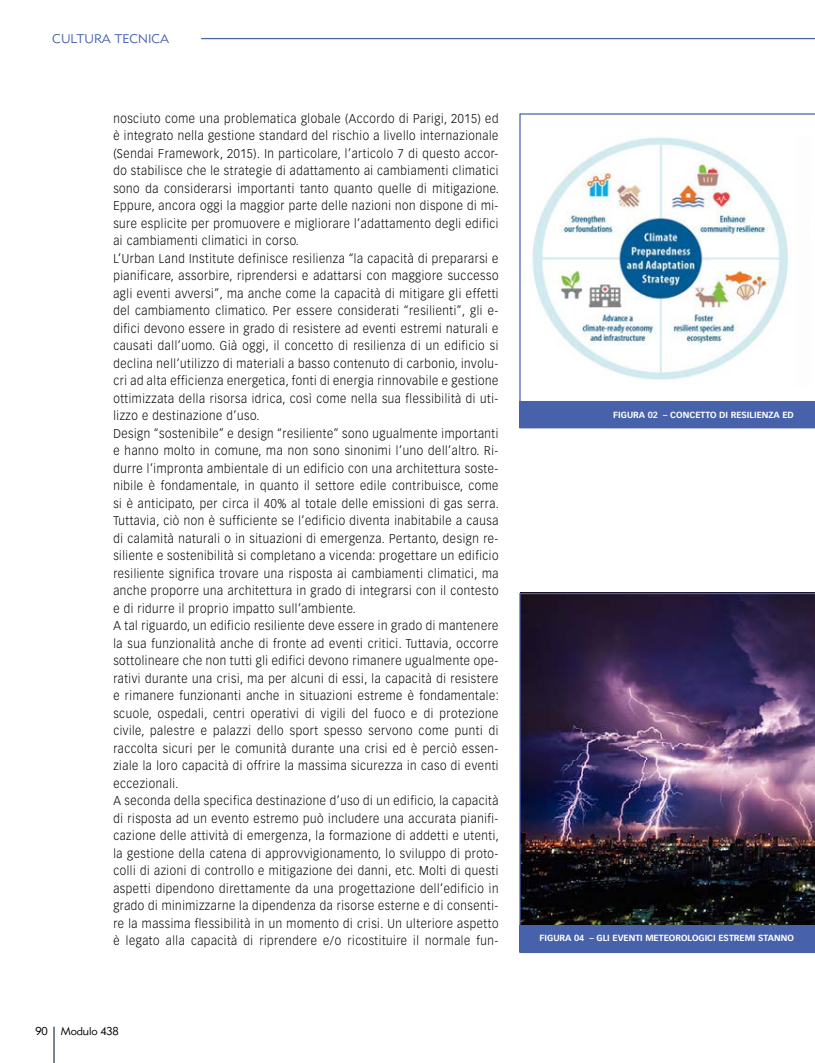
<style>
.page{position:relative;width:815px;height:1063px;background:#fff}
.page>*{position:absolute;margin:0;border:0;box-sizing:border-box;transform-origin:0 0}
.t1{font:300 12.5px/17.5px "Vectora LT Std";letter-spacing:.05em;color:#000;scale:.92 1}
.t2{font:12.5px "Metro Lite Two";color:#4762ab}
.t3{font:11.25px "Metro Lite Two";letter-spacing:-.015em;color:#000}
.t4{font:700 8.75px "Vectora LT Std";color:#fff}
</style>
<div class="page">
<hr style="left:53px;top:1027px;width:2px;height:36px;background:#717e86">
<svg style="left:519px;top:113px;width:296px;height:315px"></svg>
<img style="left:519px;top:593px;width:296px;height:360px">
<img style="left:522px;top:135px;width:293px;height:251px">
<div style="left:520px;top:401px;width:295px;height:27px;background:#4762ab"></div>
<div style="left:520px;top:925px;width:295px;height:27px;background:#4762ab"></div>
<hr style="left:201px;top:38px;width:614px;height:1px;background:#4762ab">
<p class="t2" style="left:52px;top:31px;width:119px">CULTURA TECNICA</p>
<p class="t1" style="left:113px;top:109px;width:421px">nosciuto come una problematica globale (Accordo di Parigi, 2015) ed è integrato nella gestione standard del rischio a livello internazionale (Sendai Framework, 2015). In particolare, l’articolo 7 di questo accor&shy;do stabilisce che le strategie di adattamento ai cambiamenti climatici sono da considerarsi importanti tanto quanto quelle di mitigazione.<br>Eppure, ancora oggi la maggior parte delle nazioni non dispone di mi&shy;sure esplicite per promuovere e migliorare l’adattamento degli edifici ai cambiamenti climatici in corso.<br>L’Urban Land Institute definisce resilienza “la capacità di prepararsi e pianificare, assorbire, riprendersi e adattarsi con maggiore successo agli eventi avversi”, ma anche come la capacità di mitigare gli effetti del cambiamento climatico. Per essere considerati “resilienti”, gli e&shy;difici devono essere in grado di resistere ad eventi estremi naturali e causati dall’uomo. Già oggi, il concetto di resilienza di un edificio si declina nell’utilizzo di materiali a basso contenuto di carbonio, involu&shy;cri ad alta efficienza energetica, fonti di energia rinnovabile e gestione ottimizzata della risorsa idrica, così come nella sua flessibilità di uti&shy;lizzo e destinazione d’uso.<br>Design “sostenibile” e design “resiliente” sono ugualmente importanti e hanno molto in comune, ma non sono sinonimi l’uno dell’altro. Ri&shy;durre l’impronta ambientale di un edificio con una architettura soste&shy;nibile è fondamentale, in quanto il settore edile contribuisce, come si è anticipato, per circa il 40% al totale delle emissioni di gas serra.<br>Tuttavia, ciò non è sufficiente se l’edificio diventa inabitabile a causa di calamità naturali o in situazioni di emergenza. Pertanto, design re&shy;siliente e sostenibilità si completano a vicenda: progettare un edificio resiliente significa trovare una risposta ai cambiamenti climatici, ma anche proporre una architettura in grado di integrarsi con il contesto e di ridurre il proprio impatto sull’ambiente.<br>A tal riguardo, un edificio resiliente deve essere in grado di mantenere la sua funzionalità anche di fronte ad eventi critici. Tuttavia, occorre sottolineare che non tutti gli edifici devono rimanere ugualmente ope&shy;rativi durante una crisi, ma per alcuni di essi, la capacità di resistere e rimanere funzionanti anche in situazioni estreme è fondamentale: scuole, ospedali, centri operativi di vigili del fuoco e di protezione civile, palestre e palazzi dello sport spesso servono come punti di raccolta sicuri per le comunità durante una crisi ed è perciò essen&shy;ziale la loro capacità di offrire la massima sicurezza in caso di eventi eccezionali.<br>A seconda della specifica destinazione d’uso di un edificio, la capacità di risposta ad un evento estremo può includere una accurata pianifi&shy;cazione delle attività di emergenza, la formazione di addetti e utenti, la gestione della catena di approvvigionamento, lo sviluppo di proto&shy;colli di azioni di controllo e mitigazione dei danni, etc. Molti di questi aspetti dipendono direttamente da una progettazione dell’edificio in grado di minimizzarne la dipendenza da risorse esterne e di consenti&shy;re la massima flessibilità in un momento di crisi. Un ulteriore aspetto è legato alla capacità di riprendere e/o ricostituire il normale fun-</p>
<p class="t3" style="left:35px;top:1025px;width:85px">90 Modulo 438</p>
<p class="t4" style="left:613px;top:410px;width:182px">FIGURA 02 – CONCETTO DI RESILIENZA ED</p>
<p class="t4" style="left:540px;top:932px;width:256px">FIGURA 04 – GLI EVENTI METEOROLOGICI ESTREMI STANNO</p>
</div>
